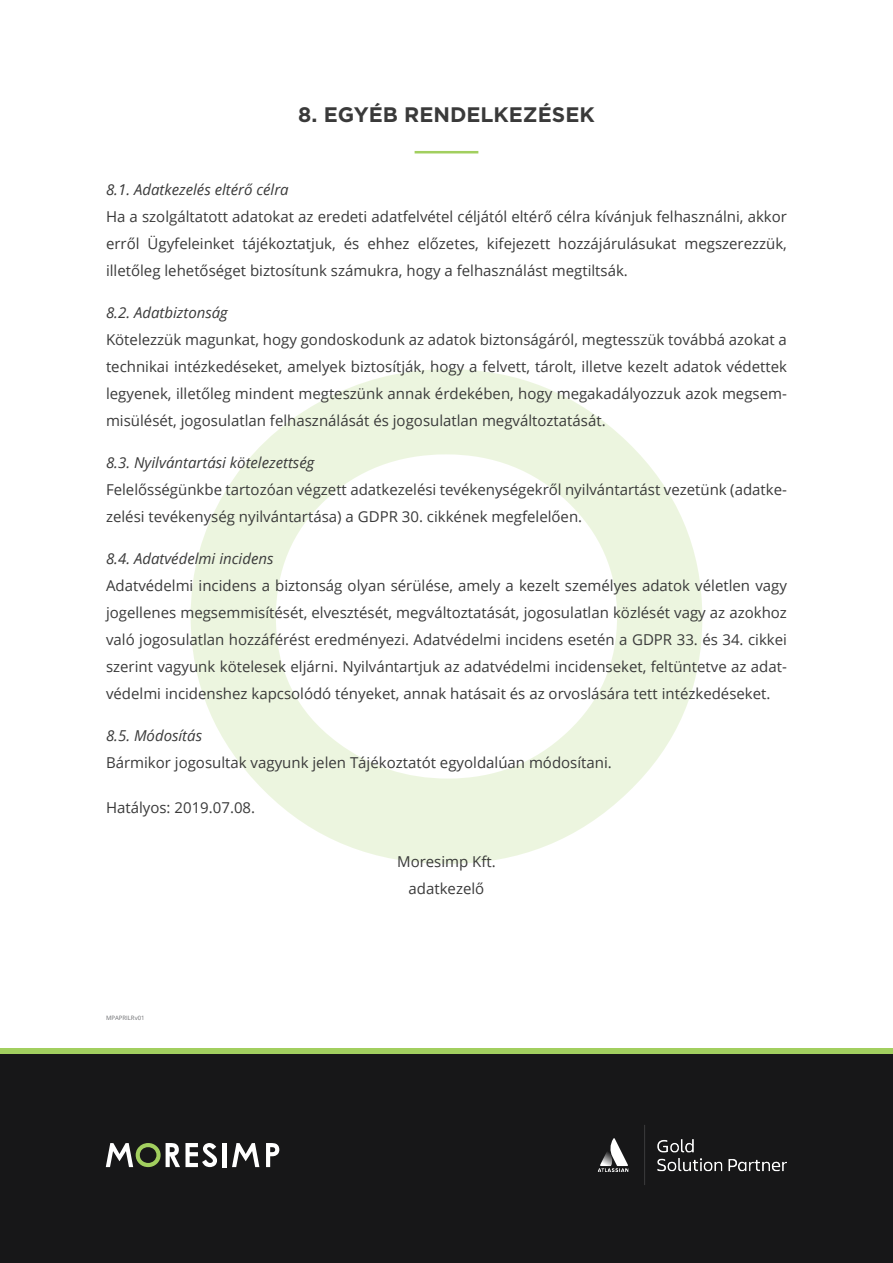
<style>
.page{position:relative;width:893px;height:1263px;background:#fff}
.page>*{position:absolute;margin:0;border:0;box-sizing:border-box;transform-origin:0 0}
.t1{font:700 21px "Gotham";color:#3a3a3a}
.t2{font:15px/27px "Open Sans";color:#3a3a3a;text-align:justify}
.t3{font:italic 15px "Open Sans";color:#3a3a3a}
.t4{font:6px "Open Sans";color:#6d6e71}
</style>
<div class="page">
<div style="left:0;top:1052px;width:893px;height:211px;background:#171718"></div>
<div style="left:0;top:1049px;width:893px;height:5px;background:#a2cf5f"></div>
<svg style="left:106px;top:1143px;width:111px;height:24px"></svg>
<hr style="left:223px;top:1143px;width:4px;height:24px;background:#fff">
<svg style="left:232px;top:1143px;width:27px;height:24px"></svg>
<svg style="left:266px;top:1143px;width:13px;height:24px"></svg>
<img style="left:597px;top:1125px;width:190px;height:60px">
<svg style="left:600px;top:1138px;width:28px;height:28px"></svg>
<svg style="left:191px;top:369px;width:511px;height:495px"></svg>
<hr style="left:415px;top:151px;width:63px;height:2px;background:#a2cf5f">
<h1 class="t1" style="left:298px;top:101px;width:298px">8. EGYÉB RENDELKEZÉSEK</h1>
<p class="t3" style="left:106px;top:179px;width:184px">8.1. Adatkezelés eltérő célra</p>
<p class="t2" style="left:106px;top:203px;width:682px">Ha a szolgáltatott adatokat az eredeti adatfelvétel céljától eltérő célra kívánjuk felhasználni, akkor erről Ügyfeleinket tájékoztatjuk, és ehhez előzetes, kifejezett hozzájárulásukat megszerezzük, illetőleg lehetőséget biztosítunk számukra, hogy a felhasználást megtiltsák.</p>
<p class="t3" style="left:106px;top:302px;width:123px">8.2. Adatbiztonság</p>
<p class="t2" style="left:106px;top:326px;width:682px">Kötelezzük magunkat, hogy gondoskodunk az adatok biztonságáról, megtesszük továbbá azokat a technikai intézkedéseket, amelyek biztosítják, hogy a felvett, tárolt, illetve kezelt adatok védettek legyenek, illetőleg mindent megteszünk annak érdekében, hogy megakadályozzuk azok megsem&shy;misülését, jogosulatlan felhasználását és jogosulatlan megváltoztatását.</p>
<p class="t3" style="left:106px;top:452px;width:210px">8.3. Nyilvántartási kötelezettség</p>
<p class="t2" style="left:106px;top:476px;width:682px">Felelősségünkbe tartozóan végzett adatkezelési tevékenységekről nyilvántartást vezetünk (adatke&shy;zelési tevékenység nyilvántartása) a GDPR 30. cikkének megfelelően.</p>
<p class="t3" style="left:106px;top:548px;width:169px">8.4. Adatvédelmi incidens</p>
<p class="t2" style="left:106px;top:572px;width:682px">Adatvédelmi incidens a biztonság olyan sérülése, amely a kezelt személyes adatok véletlen vagy jogellenes megsemmisítését, elvesztését, megváltoztatását, jogosulatlan közlését vagy az azokhoz való jogosulatlan hozzáférést eredményezi. Adatvédelmi incidens esetén a GDPR 33. és 34. cikkei szerint vagyunk kötelesek eljárni. Nyilvántartjuk az adatvédelmi incidenseket, feltüntetve az adat&shy;védelmi incidenshez kapcsolódó tényeket, annak hatásait és az orvoslására tett intézkedéseket.</p>
<p class="t3" style="left:106px;top:725px;width:98px">8.5. Módosítás</p>
<p class="t2" style="left:106px;top:749px;width:507px">Bármikor jogosultak vagyunk jelen Tájékoztatót egyoldalúan módosítani.</p>
<p class="t2" style="left:106px;top:794px;width:151px">Hatályos: 2019.07.08.</p>
<p class="t2" style="left:397px;top:848px;width:100px;text-align:center">Moresimp Kft. adatkezelő</p>
<p class="t4" style="left:106px;top:1014px;width:40px">MPAPRILRv01</p>
</div>
